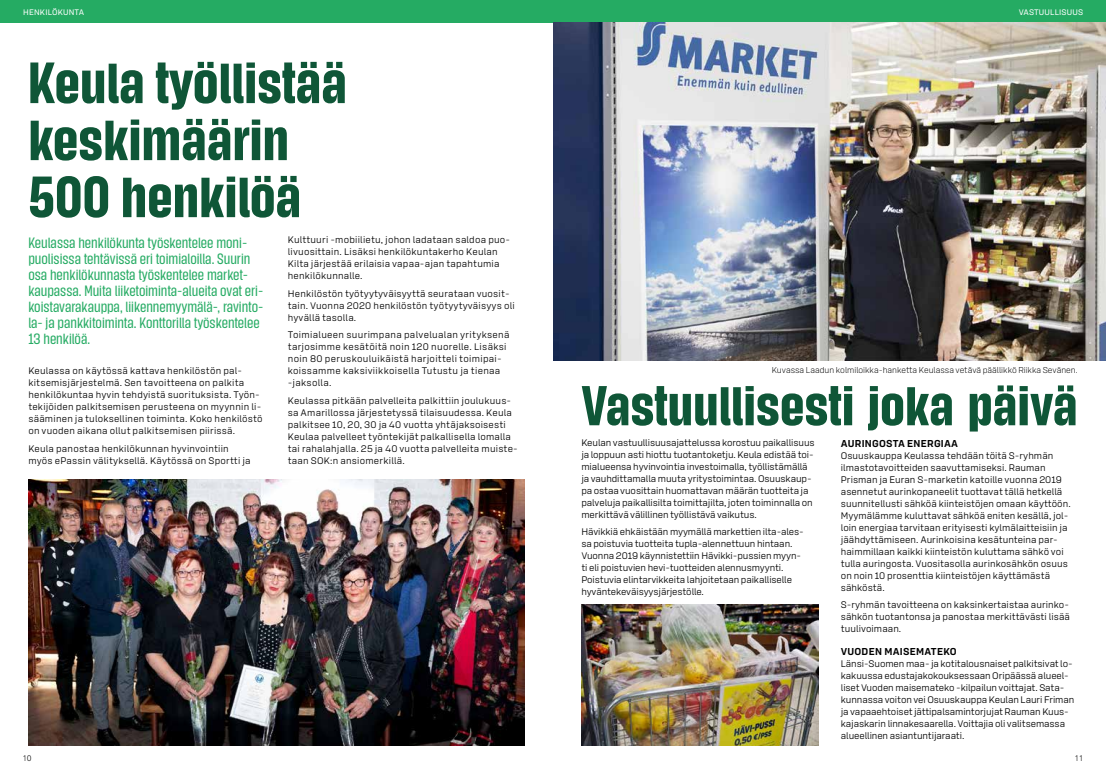
<style>
.page{position:relative;width:1106px;height:774px;background:#fff}
.page>*{position:absolute;margin:0;border:0;box-sizing:border-box;transform-origin:0 0}
.t1{font:700 58px/57px "S Bonus Display";color:#0f5637}
.t2{font:700 56px "S Bonus Display";color:#0f5637}
.t3{font:500 15px/16px "S Bonus Display";color:#25ab63}
.t4{font:700 10px "S Bonus Text";letter-spacing:.025em;color:#000}
.t5{font:9.5px/12px "S Bonus Text";letter-spacing:.005em;color:#000}
.t6{font:9.5px/12px "S Bonus Text";letter-spacing:.03em;color:#000}
.t7{font:300 8.5px "S Bonus Text";color:#000}
.t8{font:500 8px "S Bonus Text";letter-spacing:.02em;color:#fff}
.t9{font:300 8px "Avenir LT Std";color:#000}
</style>
<div class="page">
<div style="left:0;top:0;width:553px;height:23px;background:#25ab63"></div>
<div style="left:553px;top:0;width:553px;height:23px;background:#25ab63"></div>
<img style="left:28px;top:479px;width:496px;height:267px">
<img style="left:553px;top:23px;width:553px;height:337px">
<img style="left:581px;top:604px;width:237px;height:142px">
<p class="t8" style="left:23px;top:8px;width:62px">HENKILÖKUNTA</p>
<h1 class="t1" style="left:28px;top:55px;width:320px">Keula työllistää keskimäärin<br>500 henkilöä</h1>
<p class="t8" style="left:1018px;top:8px;width:66px">VASTUULLISUUS</p>
<p class="t3" style="left:28px;top:235px;width:236px">Keulassa henkilökunta työskentelee moni&shy;puolisissa tehtävissä eri toimialoilla. Suurin osa henkilökunnasta työskentelee market&shy;kaupassa. Muita liiketoiminta-alueita ovat eri&shy;koistavarakauppa, liikennemyymälä-, ravinto&shy;la- ja pankkitoiminta. Konttorilla työskentelee 13 henkilöä.</p>
<p class="t5" style="left:28px;top:365px;width:236px">Keulassa on käytössä kattava henkilöstön pal&shy;kitsemisjärjestelmä. Sen tavoitteena on palkita henkilökuntaa hyvin tehdyistä suorituksista. Työn&shy;tekijöiden palkitsemisen perusteena on myynnin li&shy;sääminen ja tuloksellinen toiminta. Koko henkilöstö on vuoden aikana ollut palkitsemisen piirissä.</p>
<p class="t5" style="left:28px;top:443px;width:224px">Keula panostaa henkilökunnan hyvinvointiin myös ePassin välityksellä. Käytössä on Sportti ja</p>
<p class="t5" style="left:288px;top:234px;width:224px">Kulttuuri -mobiilietu, johon ladataan saldoa puo&shy;livuosittain. Lisäksi henkilökuntakerho Keulan Kilta järjestää erilaisia vapaa-ajan tapahtumia henkilökunnalle.</p>
<p class="t5" style="left:288px;top:287px;width:228px">Henkilöstön työtyytyväisyyttä seurataan vuosit&shy;tain. Vuonna 2020 henkilöstön työtyytyväisyys oli hyvällä tasolla.</p>
<p class="t6" style="left:288px;top:329px;width:223px">Toimialueen suurimpana palvelualan yrityksenä tarjosimme kesätöitä noin 120 nuorelle. Lisäksi noin 80 peruskouluikäistä harjoitteli toimipai&shy;koissamme kaksiviikkoisella Tutustu ja tienaa -jaksolla.</p>
<p class="t5" style="left:288px;top:395px;width:231px">Keulassa pitkään palvelleita palkittiin joulukuus&shy;sa Amarillossa järjestetyssä tilaisuudessa. Keula palkitsee 10, 20, 30 ja 40 vuotta yhtäjaksoisesti Keulaa palvelleet työntekijät palkallisella lomalla tai rahalahjalla. 25 ja 40 vuotta palvelleita muiste&shy;taan SOK:n ansiomerkillä.</p>
<h2 class="t2" style="left:581px;top:371px;width:498px">Vastuullisesti joka päivä</h2>
<p class="t7" style="left:771px;top:365px;width:307px">Kuvassa Laadun kolmiloikka-hanketta Keulassa vetävä päällikkö Riikka Sevänen.</p>
<p class="t5" style="left:581px;top:436px;width:235px">Keulan vastuullisuusajattelussa korostuu paikallisuus ja loppuun asti hiottu tuotantoketju. Keula edistää toi&shy;mialueensa hyvinvointia investoimalla, työllistämällä ja vauhdittamalla muuta yritystoimintaa. Osuuskaup&shy;pa ostaa vuosittain huomattavan määrän tuotteita ja palveluja paikallisilta toimittajilta, joten toiminnalla on merkittävä välillinen työllistävä vaikutus.</p>
<p class="t5" style="left:581px;top:526px;width:224px">Hävikkiä ehkäistään myymällä markettien ilta-ales&shy;sa poistuvia tuotteita tupla-alennettuun hintaan.<br>Vuonna 2019 käynnistettiin Hävikki-pussien myyn&shy;ti eli poistuvien hevi-tuotteiden alennusmyynti.<br>Poistuvia elintarvikkeita lahjoitetaan paikalliselle hyväntekeväisyysjärjestölle.</p>
<p class="t4" style="left:840px;top:437px;width:119px">AURINGOSTA ENERGIAA</p>
<p class="t5" style="left:840px;top:449px;width:231px">Osuuskauppa Keulassa tehdään töitä S-ryhmän ilmastotavoitteiden saavuttamiseksi. Rauman Prisman ja Euran S-marketin katoille vuonna 2019 asennetut aurinkopaneelit tuottavat tällä hetkellä suunnitellusti sähköä kiinteistöjen omaan käyttöön.<br>Myymälämme kuluttavat sähköä eniten kesällä, jol&shy;loin energiaa tarvitaan erityisesti kylmälaitteisiin ja jäähdyttämiseen. Aurinkoisina kesätunteina par&shy;haimmillaan kaikki kiinteistön kuluttama sähkö voi tulla auringosta. Vuositasolla aurinkosähkön osuus on noin 10 prosenttia kiinteistöjen käyttämästä sähköstä.</p>
<p class="t5" style="left:840px;top:599px;width:231px;text-align:justify">S-ryhmän tavoitteena on kaksinkertaistaa aurinko&shy;sähkön tuotantonsa ja panostaa merkittävästi lisää tuulivoimaan.</p>
<p class="t4" style="left:840px;top:645px;width:117px">VUODEN MAISEMATEKO</p>
<p class="t5" style="left:840px;top:657px;width:235px">Länsi-Suomen maa- ja kotitalousnaiset palkitsivat lo&shy;kakuussa edustajakokouksessaan Oripäässä alueel&shy;liset Vuoden maisemateko -kilpailun voittajat. Sata&shy;kunnassa voiton vei Osuuskauppa Keulan Lauri Friman ja vapaaehtoiset jättipalsamintorjujat Rauman Kuus&shy;kajaskarin linnakesaarella. Voittajia oli valitsemassa alueellinen asiantuntijaraati.</p>
<p class="t9" style="left:23px;top:754px;width:10px">10</p>
<p class="t9" style="left:1074px;top:754px;width:10px">11</p>
</div>
